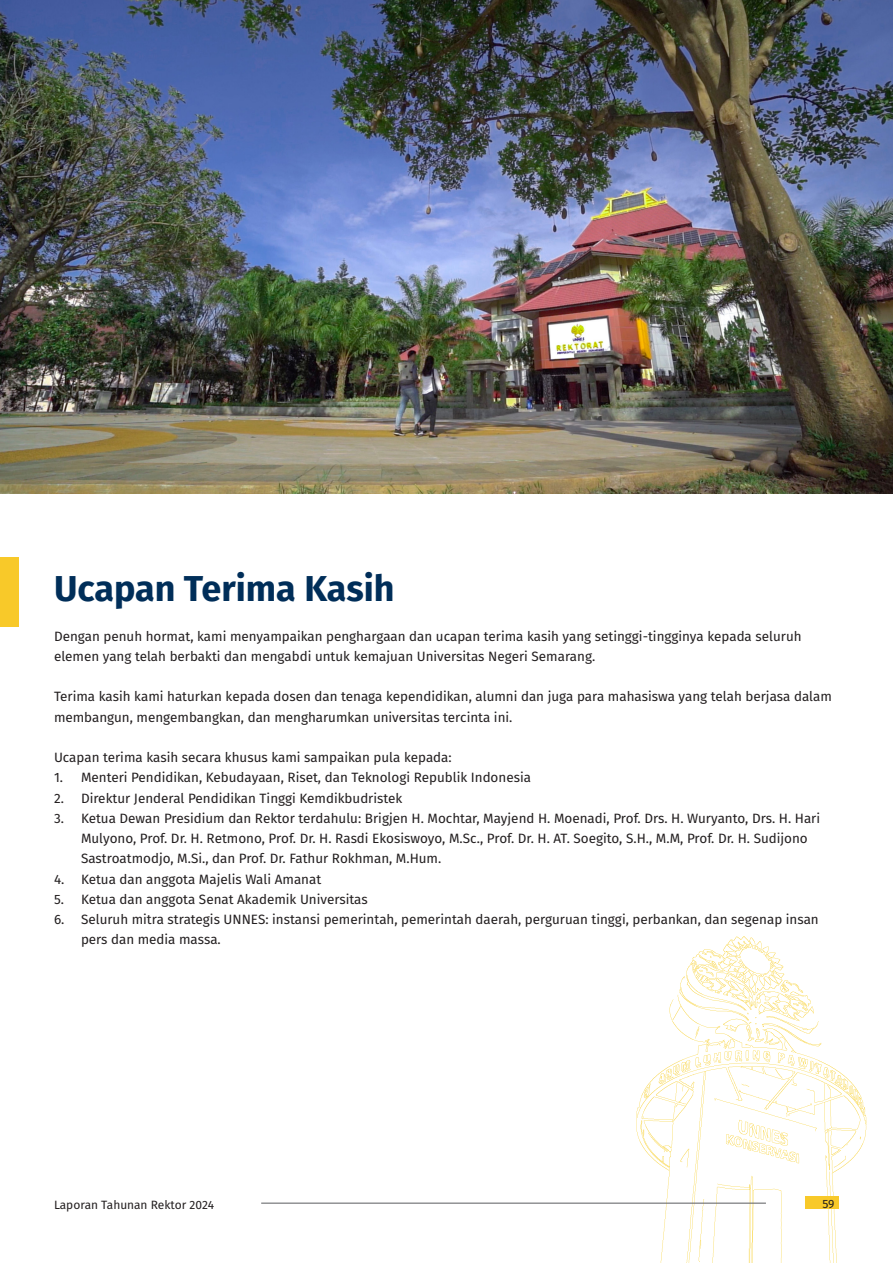
<style>
.page{position:relative;width:893px;height:1263px;background:#fff}
.page>*{position:absolute;margin:0;border:0;box-sizing:border-box;transform-origin:0 0}
.t1{font:700 36px "Fira Sans";color:#002e59}
.Body_Text{font:13.5px/20.2px "Fira Sans";color:#231f20}
.t2{font:12px "Fira Sans";color:#231f20}
</style>
<div class="page">
<img style="left:636px;top:936px;width:231px;height:327px">
<img style="left:0;top:0;width:893px;height:493px">
<div style="left:0;top:557px;width:18px;height:69px;background:#f8c929"></div>
<div style="left:805px;top:1196px;width:34px;height:13px;background:#f8c929"></div>
<hr style="left:261px;top:1202px;width:505px;height:2px;background:#6c6d70">
<h2 class="t1" style="left:54px;top:558px;width:342px">Ucapan Terima Kasih</h2>
<p class="Body_Text" style="left:54px;top:625px;width:749px">Dengan penuh hormat, kami menyampaikan penghargaan dan ucapan terima kasih yang setinggi-tingginya kepada seluruh elemen yang telah berbakti dan mengabdi untuk kemajuan Universitas Negeri Semarang.</p>
<p class="Body_Text" style="left:54px;top:686px;width:779px">Terima kasih kami haturkan kepada dosen dan tenaga kependidikan, alumni dan juga para mahasiswa yang telah berjasa dalam membangun, mengembangkan, dan mengharumkan universitas tercinta ini.</p>
<p class="Body_Text" style="left:54px;top:747px;width:399px">Ucapan terima kasih secara khusus kami sampaikan pula kepada:</p>
<p class="Body_Text" style="left:54px;top:767px;width:478px">1. Menteri Pendidikan, Kebudayaan, Riset, dan Teknologi Republik Indonesia</p>
<p class="Body_Text" style="left:54px;top:787px;width:350px">2. Direktur Jenderal Pendidikan Tinggi Kemdikbudristek</p>
<p class="Body_Text" style="left:81px;top:808px;width:741px;text-indent:-27px">3. Ketua Dewan Presidium dan Rektor terdahulu: Brigjen H. Mochtar, Mayjend H. Moenadi, Prof. Drs. H. Wuryanto, Drs. H. Hari<br>Mulyono, Prof. Dr. H. Retmono, Prof. Dr. H. Rasdi Ekosiswoyo, M.Sc., Prof. Dr. H. AT. Soegito, S.H., M.M, Prof. Dr. H. Sudijono<br>Sastroatmodjo, M.Si., dan Prof. Dr. Fathur Rokhman, M.Hum.</p>
<p class="Body_Text" style="left:54px;top:868px;width:269px">4. Ketua dan anggota Majelis Wali Amanat</p>
<p class="Body_Text" style="left:54px;top:889px;width:315px">5. Ketua dan anggota Senat Akademik Universitas</p>
<p class="Body_Text" style="left:81px;top:909px;width:739px;text-indent:-27px">6. Seluruh mitra strategis UNNES: instansi pemerintah, pemerintah daerah, perguruan tinggi, perbankan, dan segenap insan pers dan media massa.</p>
<p class="t2" style="left:54px;top:1195px;width:162px">Laporan Tahunan Rektor 2024</p>
<p class="t2" style="left:822px;top:1194px;width:14px">59</p>
</div>
